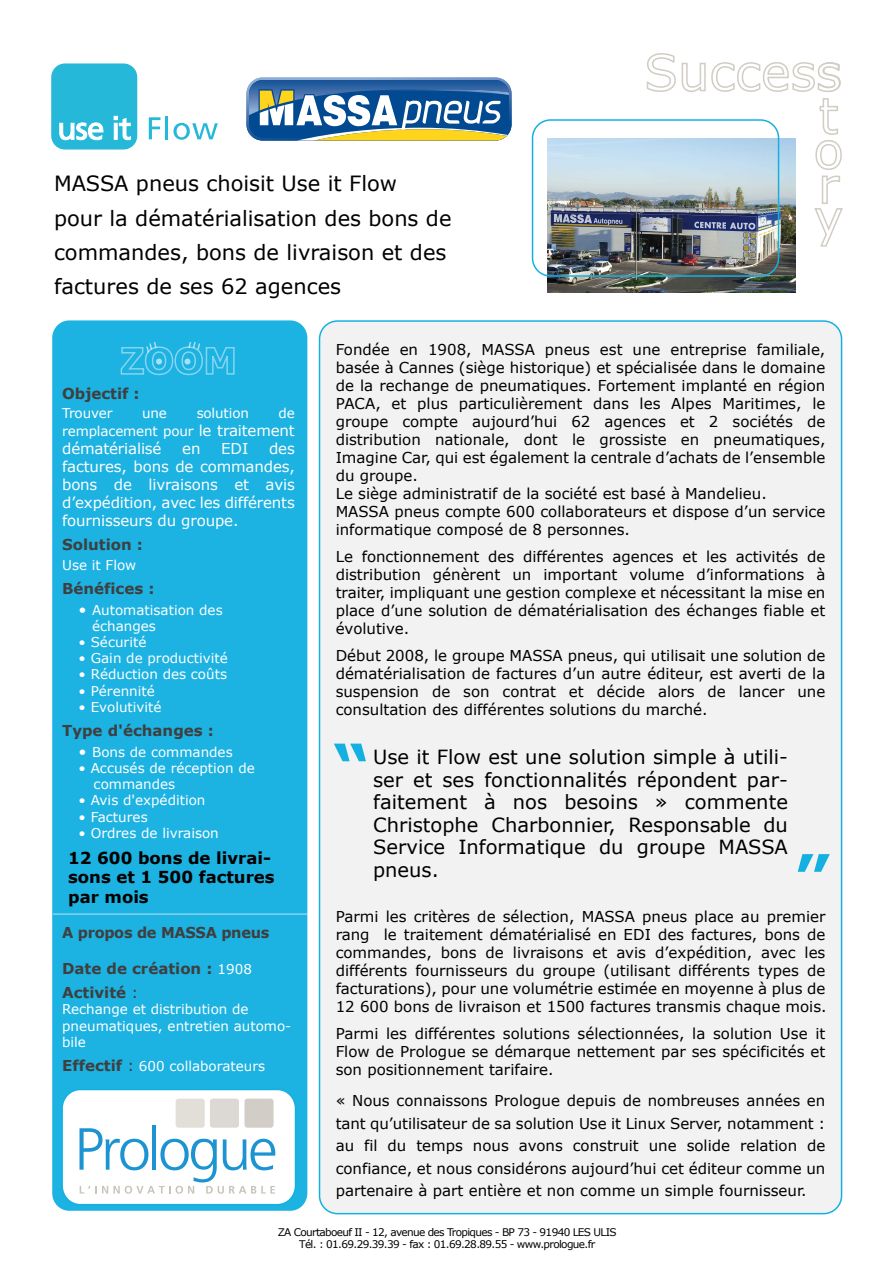
<style>
.page{position:relative;width:893px;height:1263px;background:#fff}
.page>*{position:absolute;margin:0;border:0;box-sizing:border-box;transform-origin:0 0}
.t1{font:700 61.5px "Verdana";color:#15b0e2}
.t2{font:21px/34.2px "Verdana";color:#000}
.t3{font:19.5px/22.5px "Verdana";color:#000;text-align:justify}
.t4{font:700 16.5px/19.8px "Verdana";color:#000}
.t5{font:15px/18px "Verdana";color:#000;text-align:justify}
.t6{font:15px/18px "Verdana";letter-spacing:-.01em;color:#fff;text-align:justify}
.t7{font:700 15px/24px "Verdana";color:#3f3f3f}
.t8{font:700 15px "Verdana";letter-spacing:-.02em;color:#3f3f3f}
.t9{font:13.5px/16.2px "Verdana";color:#fff}
.t10{font:10.5px/12.6px "Verdana";letter-spacing:-.06em;color:#000;text-align:center}
.s1{font-size:15px}
.s2{font-weight:400;font-size:13.5px;color:#fff}
.s3{font-weight:400}
.s4{font-weight:700;font-size:15px;color:#3f3f3f}
.s5{font-size:15px;color:#3f3f3f}
</style>
<div class="page">
<div style="left:52px;top:320px;width:255px;height:891px;background:#1cb2e2;border-radius:17px"></div>
<svg style="left:120px;top:342px;width:115px;height:34px"></svg>
<div style="left:320px;top:321px;width:522px;height:893px;background:#f2f2f2;border-radius:18px"></div>
<div style="left:51px;top:63px;width:86px;height:87px;background:#26b8d9;border-radius:14px"></div>
<svg style="left:59px;top:122px;width:45px;height:18px"></svg>
<svg style="left:114px;top:116px;width:17px;height:24px"></svg>
<svg style="left:149px;top:117px;width:11px;height:22px"></svg>
<hr style="left:165px;top:116px;width:3px;height:23px;background:#26b8d9">
<svg style="left:173px;top:123px;width:45px;height:17px"></svg>
<hr style="left:53px;top:913px;width:254px;height:2px;background:#fff">
<svg style="left:646px;top:53px;width:197px;height:194px"></svg>
<img style="left:548px;top:138px;width:247px;height:155px">
<div style="left:62px;top:1089px;width:234px;height:116px;background:#fff;border-radius:18px"></div>
<div style="left:61px;top:1089px;width:235px;height:116px;border:2px solid #15b0e2;border-radius:18px"></div>
<div style="left:210px;top:1098px;width:29px;height:30px;background:#dcd8d3;border-radius:3px"></div>
<div style="left:176px;top:1098px;width:29px;height:30px;background:#e2dfd9;border-radius:3px"></div>
<div style="left:244px;top:1098px;width:30px;height:30px;background:#d2cdc6;border-radius:3px"></div>
<hr style="left:153px;top:1125px;width:3px;height:45px;background:#1c94d2">
<svg style="left:79px;top:1128px;width:196px;height:66px"></svg>
<div style="left:532px;top:119px;width:247px;height:158px;border:2px solid #15b0e2;border-radius:18px"></div>
<svg style="left:246px;top:77px;width:266px;height:64px"></svg>
<h2 class="t2" style="left:54px;top:166px;width:399px">MASSA pneus choisit Use it Flow<br>pour la dématérialisation des bons de commandes, bons de livraison et des factures de ses 62 agences</h2>
<p class="t7" style="left:62px;top:381px;width:79px">Objectif :</p>
<p class="t9" style="left:62px;top:405px;width:52px">Trouver</p>
<p class="t9" style="left:142px;top:405px;width:26px">une</p>
<p class="t9" style="left:197px;top:405px;width:54px">solution</p>
<p class="t9" style="left:62px;top:404px;width:234px;line-height:18px;text-align:right">de<br>remplacement pour <span class="s1">le traitement</span></p>
<p class="t6" style="left:62px;top:439px;width:101px">dématérialisé</p>
<p class="t6" style="left:182px;top:439px;width:20px">en</p>
<p class="t6" style="left:221px;top:439px;width:29px">EDI</p>
<p class="t6" style="left:62px;top:439px;width:234px;text-indent:207px">des factures, bons de commandes, bons de livraisons et avis d’expédition, avec les différents fournisseurs du groupe.</p>
<p class="t7" style="left:62px;top:532px;width:82px">Solution :</p>
<p class="t9" style="left:62px;top:556px;width:76px">Use it Flow</p>
<p class="t7" style="left:62px;top:575px;width:94px">Bénéfices :</p>
<p class="t9" style="left:92px;top:601px;width:132px;text-indent:-14px"><span class="s1">•</span> Automatisation des échanges</p>
<p class="t9" style="left:79px;top:633px;width:69px">• Sécurité</p>
<p class="t9" style="left:79px;top:650px;width:151px">• Gain de productivité</p>
<p class="t9" style="left:79px;top:666px;width:150px">• Réduction des coûts</p>
<p class="t9" style="left:79px;top:682px;width:78px">• Pérennité</p>
<p class="t9" style="left:79px;top:698px;width:85px">• Evolutivité</p>
<p class="t7" style="left:62px;top:718px;width:153px">Type d'échanges :</p>
<p class="t9" style="left:79px;top:743px;width:156px"><span class="s1">•</span> Bons de commandes</p>
<p class="t9" style="left:94px;top:759px;width:163px;text-indent:-15px">• Accusés de réception de commandes</p>
<p class="t9" style="left:79px;top:792px;width:128px">• Avis d'expédition</p>
<p class="t9" style="left:79px;top:808px;width:71px">• Factures</p>
<p class="t9" style="left:79px;top:824px;width:142px">• Ordres de livraison</p>
<p class="t4" style="left:68px;top:847px;width:208px">12 600 bons de livrai&shy;sons et 1 500 factures par mois</p>
<p class="t8" style="left:62px;top:923px;width:209px">A propos de MASSA pneus</p>
<p class="t7" style="left:62px;top:956px;width:191px">Date de création : <span class="s2">1908<br></span>Activité <span class="s3">:</span></p>
<p class="t9" style="left:62px;top:1001px;width:231px">Rechange et distribution de pneumatiques, entretien automo&shy;bile</p>
<p class="t9" style="left:62px;top:1057px;width:205px"><span class="s4">Effectif</span> <span class="s5">:</span> 600 collaborateurs</p>
<p class="t5" style="left:336px;top:340px;width:491px;text-align:left">Fondée en 1908, MASSA pneus est une entreprise familiale, basée à Cannes (siège historique) et spécialisée dans le domaine de la rechange de pneumatiques. Fortement implanté en région PACA, et plus particulièrement dans les Alpes Maritimes, le groupe compte aujourd’hui 62 agences et 2 sociétés de distribution nationale, dont le grossiste en pneumatiques, Imagine Car, qui est également la centrale d’achats de l’ensemble du groupe.<br>Le siège administratif de la société est basé à Mandelieu.<br>MASSA pneus compte 600 collaborateurs et dispose d’un service informatique composé de 8 personnes.</p>
<p class="t5" style="left:336px;top:547px;width:491px">Le fonctionnement des différentes agences et les activités de distribution génèrent un important volume d’informations à traiter, impliquant une gestion complexe et nécessitant la mise en place d’une solution de dématérialisation des échanges fiable et évolutive.</p>
<p class="t5" style="left:336px;top:646px;width:491px">Début 2008, le groupe MASSA pneus, qui utilisait une solution de dématérialisation de factures d’un autre éditeur, est averti de la suspension de son contrat et décide alors de lancer une consultation des différentes solutions du marché.</p>
<h3 class="t3" style="left:373px;top:745px;width:416px">Use it Flow est une solution simple à utili&shy;ser et ses fonctionnalités répondent par&shy;faitement à nos besoins » commente Christophe Charbonnier, Responsable du Service Informatique du groupe MASSA pneus.</h3>
<p class="t5" style="left:336px;top:907px;width:492px">Parmi les critères de sélection, MASSA pneus place au premier rang le traitement dématérialisé en EDI des factures, bons de commandes, bons de livraisons et avis d’expédition, avec les différents fournisseurs du groupe (utilisant différents types de facturations), pour une volumétrie estimée en moyenne à plus de 12 600 bons de livraison et 1500 factures transmis chaque mois.</p>
<p class="t5" style="left:336px;top:1024px;width:491px">Parmi les différentes solutions sélectionnées, la solution Use it Flow de Prologue se démarque nettement par ses spécificités et son positionnement tarifaire.</p>
<p class="t5" style="left:336px;top:1089px;width:491px;line-height:22.5px">« Nous connaissons Prologue depuis de nombreuses années en tant qu’utilisateur de sa solution Use it Linux Server, notamment : au fil du temps nous avons construit une solide relation de confiance, et nous considérons aujourd’hui cet éditeur comme un partenaire à part entière et non comme un simple fournisseur.</p>
<h1 class="t1" style="left:333px;top:729px;width:38px">“</h1>
<h1 class="t1" style="left:794px;top:839px;width:38px">”</h1>
<p class="t10" style="left:278px;top:1225px;width:341px">ZA Courtaboeuf II - 12, avenue des Tropiques - BP 73 - 91940 LES ULIS<br>Tél. : 01.69.29.39.39 - fax : 01.69.28.89.55 - www.prologue.fr</p>
</div>
